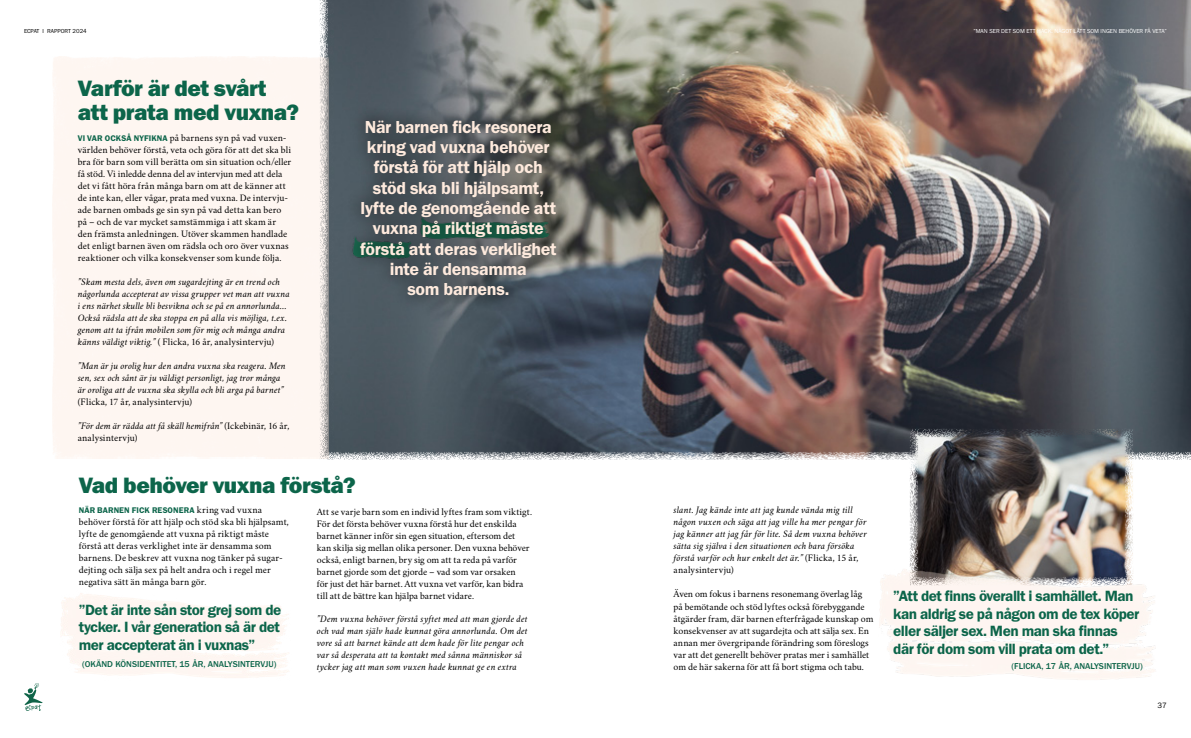
<style>
.page{position:relative;width:1191px;height:738px;background:#fff}
.page>*{position:absolute;margin:0;border:0;box-sizing:border-box;transform-origin:0 0}
.t1{font:23px/24px "Franklin Gothic URW Hea";letter-spacing:-.02em;color:#0c654a}
.t2{font:17.9px/20.3px "Franklin Gothic URW Dem";letter-spacing:-.02em;color:#feeadd;text-align:center}
.t3{font:15.3px/17.4px "Franklin Gothic URW Dem";letter-spacing:-.035em;color:#0c654a;text-align:justify}
.t4{font:10px/12px "Crimson";letter-spacing:.005em;color:#000}
.t5{font:italic 10px/12px "Crimson";letter-spacing:.01em;color:#000}
.t6{font:500 8.9px "ITC Franklin Gothic Std";color:#0c654a}
.t7{font:8.5px "Franklin Gothic URW Dem";letter-spacing:.01em;color:#0c654a}
.t8{font:8px "Franklin Gothic URW Boo";color:#000}
.t9{font:6px "Franklin Gothic URW Boo";color:#fff}
.t10{font:6px "Franklin Gothic URW Boo";color:#000}
.s1{font-family:"Franklin Gothic URW Dem";font-size:8.5px;color:#0c654a}
.s2{font-style:normal}
.s3{font-family:"Crimson";font-size:10px;color:#000}
</style>
<div class="page">
<img style="left:319px;top:0;width:872px;height:459px">
<div style="left:345px;top:105px;width:225px;height:206px;background:#000;opacity:.75"></div>
<svg style="left:24px;top:683px;width:19px;height:28px"></svg>
<img style="left:909px;top:428px;width:224px;height:131px">
<img style="left:879px;top:559px;width:277px;height:121px">
<p class="t10" style="left:24px;top:27px;width:64px">ECPAT I RAPPORT 2024</p>
<p class="t9" style="left:973px;top:27px;width:195px">”MAN SER DET SOM ETT HACK. NÅGOT LÄTT SOM INGEN BEHÖVER FÅ VETA”</p>
<h1 class="t1" style="left:78px;top:76px;width:223px">Varför är det svårt att prata med vuxna?</h1>
<p class="t4" style="left:78px;top:130px;width:215px"><span class="s1">VI VAR OCKSÅ NYFIKNA</span> på barnens syn på vad vuxen&shy;världen behöver förstå, veta och göra för att det ska bli bra för barn som vill berätta om sin situation och/eller få stöd. Vi inledde denna del av intervjun med att dela det vi fått höra från många barn om att de känner att de inte kan, eller vågar, prata med vuxna. De intervju&shy;ade barnen ombads ge sin syn på vad detta kan bero på – och de var mycket samstämmiga i att skam är den främsta anledningen. Utöver skammen handlade det enligt barnen även om rädsla och oro över vuxnas reaktioner och vilka konsekvenser som kunde följa.</p>
<p class="t5" style="left:78px;top:275px;width:213px">”Skam mesta dels, även om sugardejting är en trend och någorlunda accepterat av vissa grupper vet man att vuxna i ens närhet skulle bli besvikna och se på en annorlunda… Också rädsla att de ska stoppa en på alla vis möjliga, t.ex. genom att ta ifrån mobilen som för mig och många andra känns väldigt viktig.” <span class="s2">( Flicka, 16 år, analysintervju)</span></p>
<p class="t5" style="left:78px;top:359px;width:209px">”Man är ju orolig hur den andra vuxna ska reagera. Men sen, sex och sånt är ju väldigt personligt, jag tror många är oroliga att de vuxna ska skylla och bli arga på barnet”</p>
<p class="t4" style="left:78px;top:394px;width:116px">(Flicka, 17 år, analysintervju)</p>
<p class="t5" style="left:78px;top:419px;width:213px">”För dem är rädda att få skäll hemifrån” <span class="s2">(Ickebinär, 16 år, analysintervju)</span></p>
<h2 class="t2" style="left:360px;top:116px;width:198px">När barnen fick resonera kring vad vuxna behöver förstå för att hjälp och stöd ska bli hjälpsamt, lyfte de genomgående att vuxna på riktigt måste förstå att deras verklighet inte är densamma<br>som barnens.</h2>
<h1 class="t1" style="left:79px;top:472px;width:278px">Vad behöver vuxna förstå?</h1>
<p class="t7" style="left:79px;top:505px;width:184px">NÄR BARNEN FICK RESONERA <span class="s3">kring vad vuxna</span></p>
<p class="t4" style="left:79px;top:514px;width:211px">behöver förstå för att hjälp och stöd ska bli hjälpsamt, lyfte de genomgående att vuxna på riktigt måste förstå att deras verklighet inte är densamma som barnens. De beskrev att vuxna nog tänker på sugar&shy;dejting och sälja sex på helt andra och i regel mer negativa sätt än många barn gör.</p>
<h3 class="t3" style="left:79px;top:600px;width:204px">”Det är inte sån stor grej som de tycker. I vår generation så är det mer accepterat än i vuxnas”</h3>
<p class="t6" style="left:82px;top:658px;width:196px">(OKÄND KÖNSIDENTITET, 15 ÅR, ANALYSINTERVJU)</p>
<p class="t4" style="left:317px;top:503px;width:217px">Att se varje barn som en individ lyftes fram som viktigt.<br>För det första behöver vuxna förstå hur det enskilda barnet känner inför sin egen situation, eftersom det kan skilja sig mellan olika personer. Den vuxna behöver också, enligt barnen, bry sig om att ta reda på varför barnet gjorde som det gjorde – vad som var orsaken<br>för just det här barnet. Att vuxna vet varför, kan bidra till att de bättre kan hjälpa barnet vidare.</p>
<p class="t5" style="left:317px;top:611px;width:212px">”Dem vuxna behöver förstå syftet med att man gjorde det och vad man själv hade kunnat göra annorlunda. Om det vore så att barnet kände att dem hade för lite pengar och var så desperata att ta kontakt med sånna människor så tycker jag att man som vuxen hade kunnat ge en extra</p>
<p class="t5" style="left:673px;top:503px;width:195px">slant. Jag kände inte att jag kunde vända mig till någon vuxen och säga att jag ville ha mer pengar för jag känner att jag får för lite. Så dem vuxna behöver sätta sig själva i den situationen och bara försöka förstå varför och hur enkelt det är.” <span class="s2">(Flicka, 15 år, analysintervju)</span></p>
<p class="t4" style="left:673px;top:586px;width:201px">Även om fokus i barnens resonemang överlag låg på bemötande och stöd lyftes också förebyggande åtgärder fram, där barnen efterfrågade kunskap om konsekvenser av att sugardejta och att sälja sex. En annan mer övergripande förändring som föreslogs var att det generellt behöver pratas mer i samhället om de här sakerna för att få bort stigma och tabu.</p>
<h3 class="t3" style="left:893px;top:587px;width:248px;text-align:left">”Att det finns överallt i samhället. Man kan aldrig se på någon om de tex köper eller säljer sex. Men man ska finnas där för dom som vill prata om det.”</h3>
<p class="t6" style="left:1011px;top:660px;width:133px">(FLICKA, 17 ÅR, ANALYSINTERVJU)</p>
<p class="t8" style="left:1157px;top:699px;width:11px">37</p>
</div>
